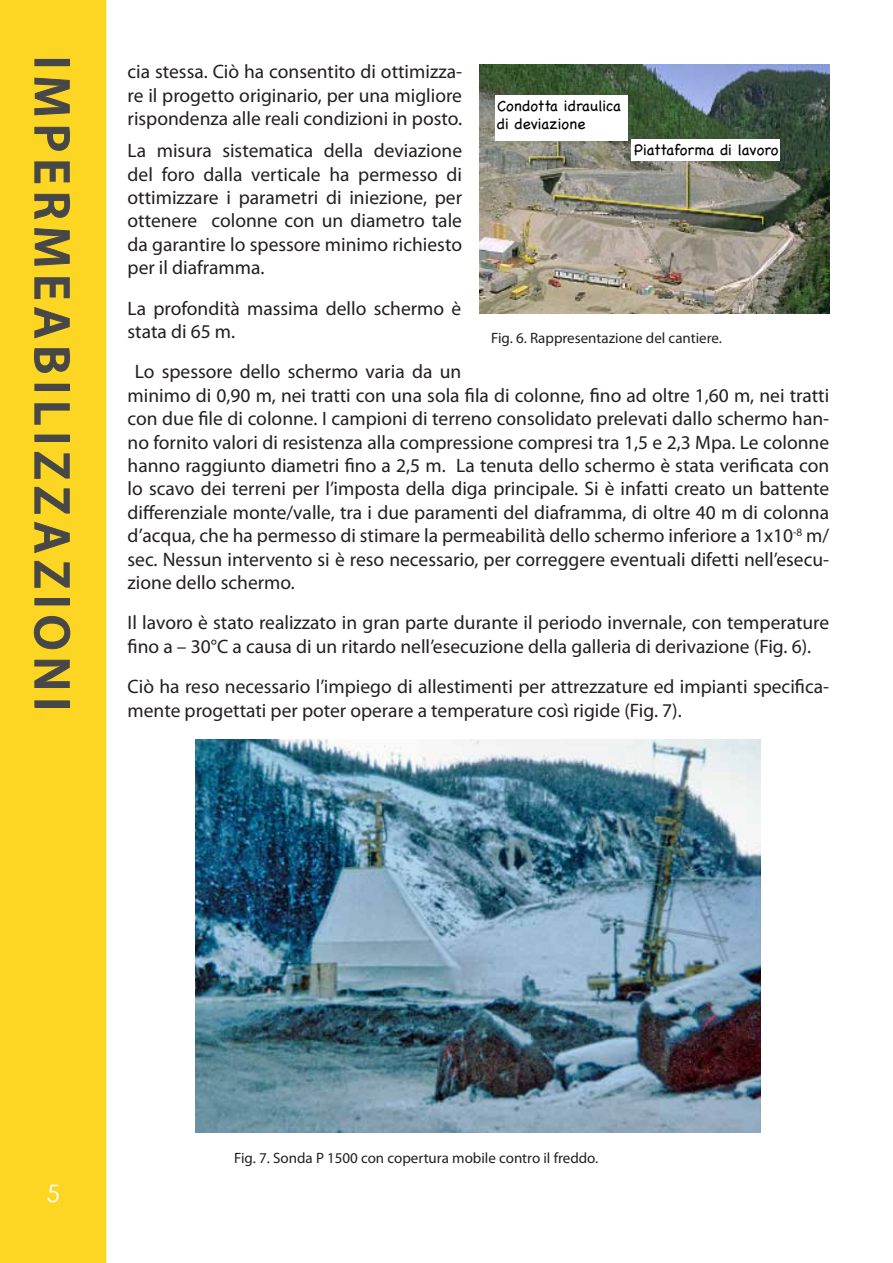
<style>
.page{position:relative;width:893px;height:1263px;background:#fff}
.page>*{position:absolute;margin:0;border:0;box-sizing:border-box;transform-origin:0 0}
.t1{font:600 51px "Myriad Pro";letter-spacing:.12em;color:#474747}
.t2{font:24px "Century Gothic";color:#fff}
.t3{font:19.5px/23.4px "Myriad Pro";color:#231f20}
.t4{font:15.3px/18.5px "Chalkboard";color:#000}
.t5{font:15px "Myriad Pro";color:#231f20}
</style>
<div class="page">
<img style="left:196px;top:739px;width:565px;height:394px">
<img style="left:479px;top:64px;width:350px;height:249px">
<div style="left:631px;top:139px;width:149px;height:21px;background:#fff"></div>
<div style="left:495px;top:95px;width:132px;height:46px;background:#fff"></div>
<div style="left:0;top:0;width:106px;height:1263px;background:#fcd623"></div>
<h1 class="t1" style="left:84px;top:56px;width:649px;rotate:90deg">Impermeabilizzazioni</h1>
<p class="t3" style="left:128px;top:60px;width:336px;text-align:justify">cia stessa. Ciò ha consentito di ottimizza&shy;re il progetto originario, per una migliore rispondenza alle reali condizioni in posto.</p>
<p class="t3" style="left:128px;top:139px;width:336px;text-align:justify">La misura sistematica della deviazione del foro dalla verticale ha permesso di ottimizzare i parametri di iniezione, per ottenere colonne con un diametro tale da garantire lo spessore minimo richiesto per il diaframma.</p>
<p class="t3" style="left:128px;top:296px;width:335px">La profondità massima dello schermo è stata di 65 m.</p>
<p class="t3" style="left:128px;top:360px;width:703px;text-indent:7px">Lo spessore dello schermo varia da un<br>minimo di 0,90 m, nei tratti con una sola fila di colonne, fino ad oltre 1,60 m, nei tratti con due file di colonne. I campioni di terreno consolidato prelevati dallo schermo han&shy;no fornito valori di resistenza alla compressione compresi tra 1,5 e 2,3 Mpa. Le colonne hanno raggiunto diametri fino a 2,5 m. La tenuta dello schermo è stata verificata con lo scavo dei terreni per l’imposta della diga principale. Si è infatti creato un battente differenziale monte/valle, tra i due paramenti del diaframma, di oltre 40 m di colonna d’acqua, che ha permesso di stimare la permeabilità dello schermo inferiore a 1x10<sup>-8</sup> m/ sec. Nessun intervento si è reso necessario, per correggere eventuali difetti nell’esecu&shy;zione dello schermo.</p>
<p class="t3" style="left:128px;top:611px;width:703px">Il lavoro è stato realizzato in gran parte durante il periodo invernale, con temperature fino a – 30°C a causa di un ritardo nell’esecuzione della galleria di derivazione (Fig. 6).</p>
<p class="t3" style="left:128px;top:675px;width:703px">Ciò ha reso necessario l’impiego di allestimenti per attrezzature ed impianti specifica&shy;mente progettati per poter operare a temperature così rigide (Fig. 7).</p>
<p class="t4" style="left:497px;top:97px;width:125px">Condotta idraulica di deviazione</p>
<p class="t4" style="left:634px;top:140px;width:146px">Piattaforma di lavoro</p>
<p class="t5" style="left:491px;top:329px;width:232px">Fig. 6. Rappresentazione del cantiere.</p>
<p class="t2" style="left:46px;top:1179px;width:15px">5</p>
<p class="t5" style="left:234px;top:1148px;width:365px">Fig. 7. Sonda P 1500 con copertura mobile contro il freddo.</p>
</div>
